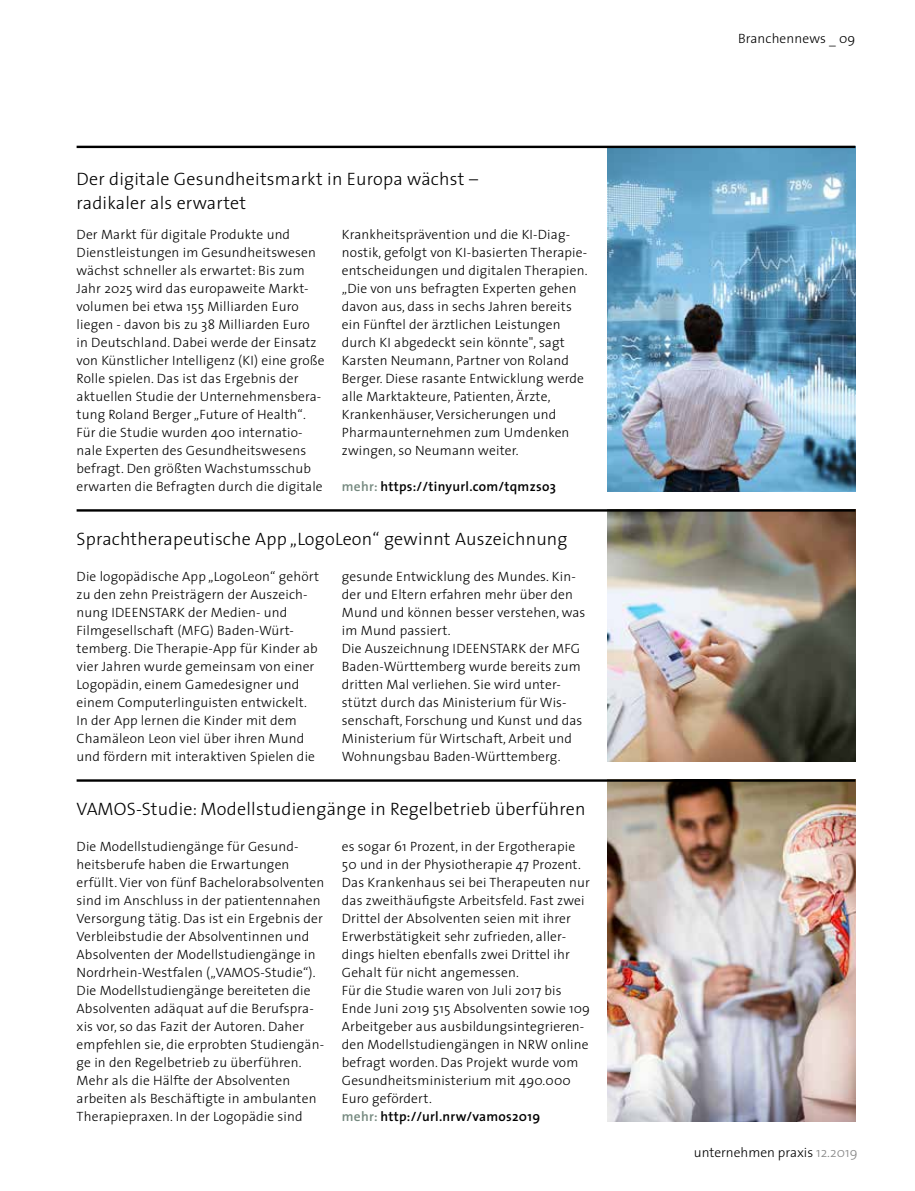
<style>
.page{position:relative;width:915px;height:1191px;background:#fff}
.page>*{position:absolute;margin:0;border:0;box-sizing:border-box;transform-origin:0 0}
.t1{font:300 18px/24px "The Sans";letter-spacing:.01em;color:#000}
.t2{font:300 13.5px/18px "The Sans";letter-spacing:.01em;color:#000}
.t3{font:600 13.5px "The Sans";letter-spacing:.02em;color:#000}
.s1{color:#74887e}
.s2{font-weight:600;color:#74887e}
.s3{font-weight:600}
.s4{color:#878787}
</style>
<div class="page">
<img style="left:607px;top:148px;width:248px;height:343px">
<img style="left:607px;top:511px;width:248px;height:250px">
<img style="left:607px;top:781px;width:248px;height:340px">
<hr style="left:77px;top:509px;width:778px;height:2px;background:#000">
<hr style="left:77px;top:779px;width:778px;height:2px;background:#000">
<hr style="left:77px;top:146px;width:778px;height:2px;background:#000">
<h1 class="t1" style="left:77px;top:166px;width:403px">Der digitale Gesundheitsmarkt in Europa wächst – radikaler als erwartet</h1>
<p class="t2" style="left:77px;top:225px;width:249px">Der Markt für digitale Produkte und Dienstleistungen im Gesundheitswesen wächst schneller als erwartet: Bis zum Jahr 2025 wird das europaweite Markt&shy;volumen bei etwa 155 Milliarden Euro liegen - davon bis zu 38 Milliarden Euro<br>in Deutschland. Dabei werde der Einsatz von Künstlicher Intelligenz (KI) eine große Rolle spielen. Das ist das Ergebnis der aktuellen Studie der Unternehmensbera&shy;tung Roland Berger „Future of Health“.<br>Für die Studie wurden 400 internatio&shy;nale Experten des Gesundheitswesens befragt. Den größten Wachstumsschub erwarten die Befragten durch die digitale</p>
<p class="t2" style="left:342px;top:225px;width:247px">Krankheitsprävention und die KI-Diag&shy;nostik, gefolgt von KI-basierten Therapie&shy;entscheidungen und digitalen Therapien. „Die von uns befragten Experten gehen davon aus, dass in sechs Jahren bereits ein Fünftel der ärztlichen Leistungen durch KI abgedeckt sein könnte", sagt Karsten Neumann, Partner von Roland Berger. Diese rasante Entwicklung werde alle Marktakteure, Patienten, Ärzte, Krankenhäuser, Versicherungen und Pharmaunternehmen zum Umdenken zwingen, so Neumann weiter.</p>
<p class="t3" style="left:342px;top:475px;width:215px"><span class="s1">mehr:</span> https://tinyurl.com/tqmzso3</p>
<h1 class="t1" style="left:77px;top:526px;width:492px">Sprachtherapeutische App „LogoLeon“ gewinnt Auszeichnung</h1>
<p class="t2" style="left:77px;top:567px;width:244px">Die logopädische App „LogoLeon“ gehört zu den zehn Preisträgern der Auszeich&shy;nung IDEENSTARK der Medien- und Filmgesellschaft (MFG) Baden-Würt&shy;temberg. Die Therapie-App für Kinder ab vier Jahren wurde gemeinsam von einer Logopädin, einem Gamedesigner und einem Computerlinguisten entwickelt.<br>In der App lernen die Kinder mit dem Chamäleon Leon viel über ihren Mund und fördern mit interaktiven Spielen die</p>
<p class="t2" style="left:342px;top:567px;width:245px">gesunde Entwicklung des Mundes. Kin&shy;der und Eltern erfahren mehr über den Mund und können besser verstehen, was im Mund passiert.<br>Die Auszeichnung IDEENSTARK der MFG Baden-Württemberg wurde bereits zum dritten Mal verliehen. Sie wird unter&shy;stützt durch das Ministerium für Wis&shy;senschaft, Forschung und Kunst und das Ministerium für Wirtschaft, Arbeit und Wohnungsbau Baden-Württemberg.</p>
<h1 class="t1" style="left:77px;top:796px;width:510px">VAMOS-Studie: Modellstudiengänge in Regelbetrieb überführen</h1>
<p class="t2" style="left:77px;top:837px;width:249px">Die Modellstudiengänge für Gesund&shy;heitsberufe haben die Erwartungen erfüllt. Vier von fünf Bachelorabsolventen sind im Anschluss in der patientennahen Versorgung tätig. Das ist ein Ergebnis der Verbleibstudie der Absolventinnen und Absolventen der Modellstudiengänge in Nordrhein-Westfalen („VAMOS-Studie“).<br>Die Modellstudiengänge bereiteten die Absolventen adäquat auf die Berufspra&shy;xis vor, so das Fazit der Autoren. Daher empfehlen sie, die erprobten Studiengän&shy;ge in den Regelbetrieb zu überführen.<br>Mehr als die Hälfte der Absolventen arbeiten als Beschäftigte in ambulanten Therapiepraxen. In der Logopädie sind</p>
<p class="t2" style="left:342px;top:837px;width:250px">es sogar 61 Prozent, in der Ergotherapie 50 und in der Physiotherapie 47 Prozent.<br>Das Krankenhaus sei bei Therapeuten nur das zweithäufigste Arbeitsfeld. Fast zwei Drittel der Absolventen seien mit ihrer Erwerbstätigkeit sehr zufrieden, aller&shy;dings hielten ebenfalls zwei Drittel ihr Gehalt für nicht angemessen.<br>Für die Studie waren von Juli 2017 bis Ende Juni 2019 515 Absolventen sowie 109<br>Arbeitgeber aus ausbildungsintegrieren&shy;den Modellstudiengängen in NRW online befragt worden. Das Projekt wurde vom Gesundheitsministerium mit 490.000<br>Euro gefördert.<br><span class="s2">mehr:</span> <span class="s3">http://url.nrw/vamos2019</span></p>
<p class="t2" style="left:737px;top:29px;width:119px">Branchennews _ 09</p>
<p class="t2" style="left:693px;top:1143px;width:165px">unternehmen praxis <span class="s4">12.2019</span></p>
</div>
